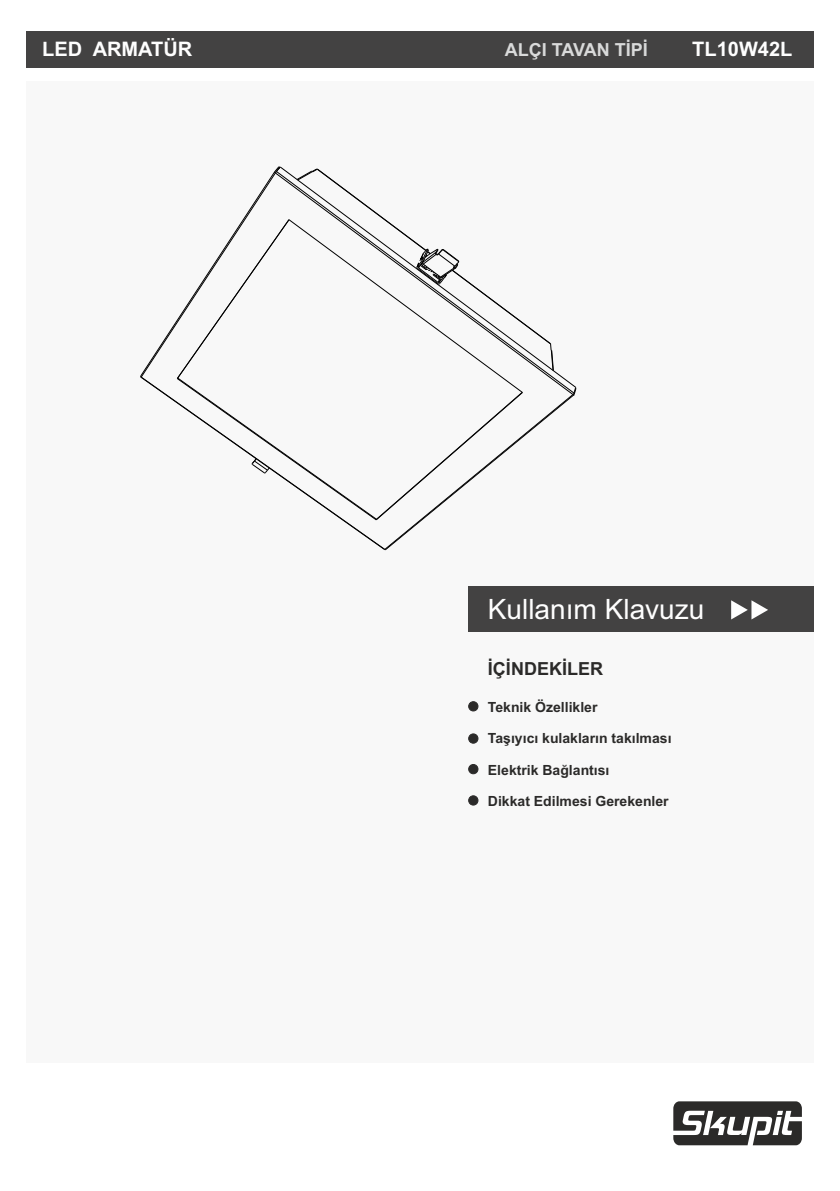
<style>
.page{position:relative;width:840px;height:1191px;background:#fff}
.page>*{position:absolute;margin:0;border:0;box-sizing:border-box;transform-origin:0 0}
.t1{font:28px "Arial";color:#fefefe}
.t2{font:700 20px "Arial";color:#fefefe}
.t3{font:700 18px "Arial";color:#d9dada}
.t4{font:700 18px "Arial";color:#2b2a29}
.t5{font:700 14px "Arial";color:#2b2a29}
</style>
<div class="page">
<div style="left:26px;top:81px;width:787px;height:981px;background:#f8f8f8"></div>
<div style="left:26px;top:31px;width:787px;height:36px;background:#434242"></div>
<svg style="left:673px;top:1101px;width:128px;height:44px"></svg>
<div style="left:468px;top:586px;width:345px;height:45px;background:#434242"></div>
<svg style="left:731px;top:600px;width:36px;height:19px"></svg>
<div style="left:468px;top:701px;width:10px;height:10px;background:#2b2a29;border:1px solid #2b2a29;border-radius:50%"></div>
<div style="left:468px;top:733px;width:10px;height:10px;background:#2b2a29;border:1px solid #2b2a29;border-radius:50%"></div>
<div style="left:468px;top:764px;width:10px;height:10px;background:#2b2a29;border:1px solid #2b2a29;border-radius:50%"></div>
<div style="left:468px;top:795px;width:10px;height:10px;background:#2b2a29;border:1px solid #2b2a29;border-radius:50%"></div>
<svg style="left:140px;top:166px;width:436px;height:384px"></svg>
<h2 class="t2" style="left:42px;top:42px;width:151px">LED ARMATÜR</h2>
<p class="t3" style="left:504px;top:43px;width:144px">ALÇI TAVAN TİPİ</p>
<h2 class="t2" style="left:692px;top:42px;width:102px">TL10W42L</h2>
<h1 class="t1" style="left:487px;top:598px;width:218px">Kullanım Klavuzu</h1>
<p class="t4" style="left:487px;top:662px;width:117px">İÇİNDEKİLER</p>
<p class="t5" style="left:487px;top:702px;width:111px">Teknik Özellikler</p>
<p class="t5" style="left:487px;top:733px;width:185px">Taşıyıcı kulakların takılması</p>
<p class="t5" style="left:487px;top:764px;width:123px">Elektrik Bağlantısı</p>
<p class="t5" style="left:487px;top:795px;width:182px">Dikkat Edilmesi Gerekenler</p>
</div>
